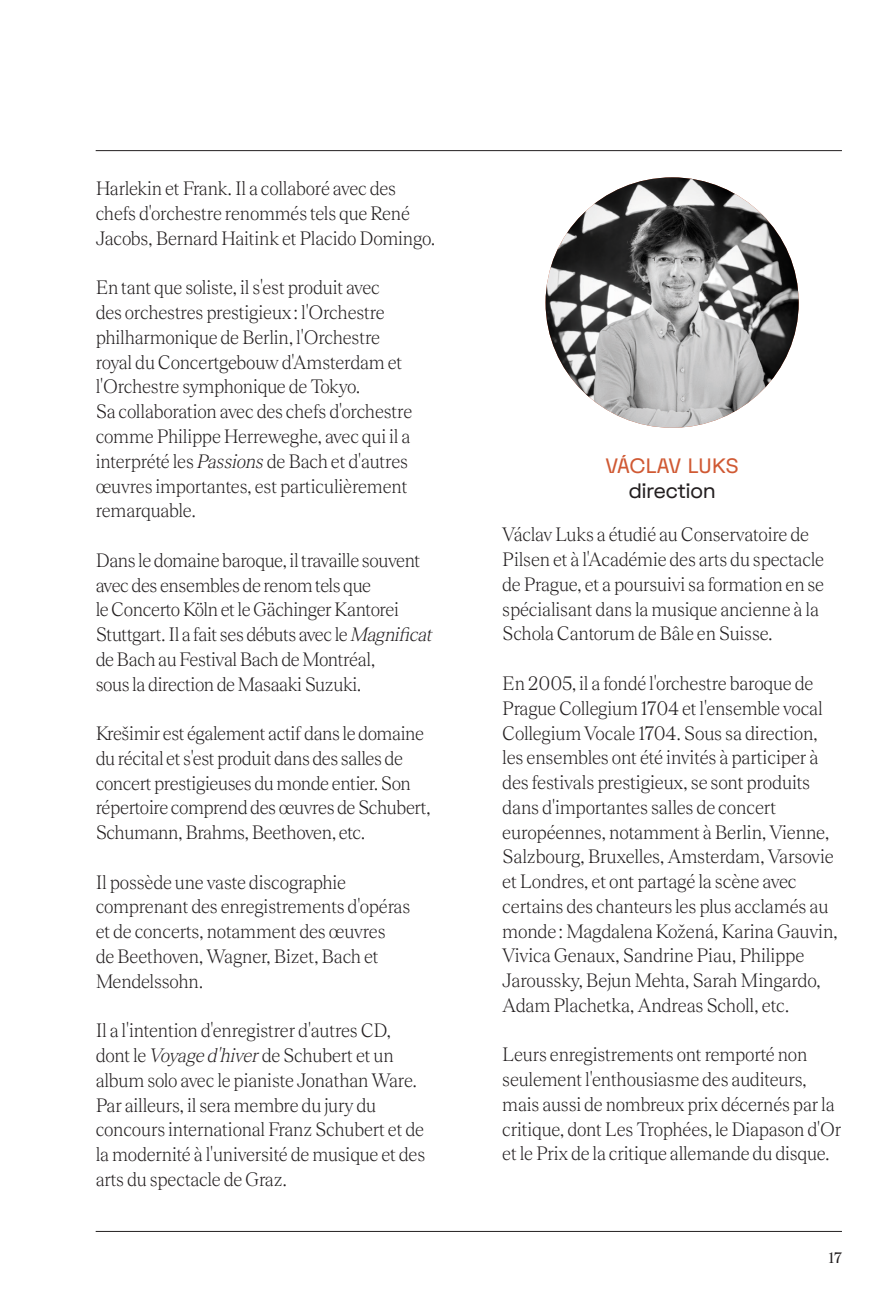
<style>
.page{position:relative;width:893px;height:1308px;background:#fff}
.page>*{position:absolute;margin:0;border:0;box-sizing:border-box;transform-origin:0 0}
.texte{font:300 20.25px/24.8px "Teodor";letter-spacing:-.01em;color:#231f20}
.Nom{font:20.25px "FK Display Regular Alt";letter-spacing:.005em;color:#d05933}
.Sous-titre{font:20.25px "FK Display";color:#231f20}
.t1{font:15.75px "Teodor";color:#231f20}
.s1{font-style:italic}
</style>
<div class="page">
<hr style="left:96px;top:1231px;width:746px;height:1px;background:#231f20">
<img style="left:546px;top:177px;width:253px;height:251px">
<hr style="left:96px;top:150px;width:746px;height:1px;background:#231f20">
<p class="texte" style="left:96px;top:175px;width:341px">Harlekin et Frank. Il a collaboré avec des chefs d'orchestre renommés tels que René<br>Jacobs, Bernard Haitink et Placido Domingo.</p>
<p class="texte" style="left:96px;top:274px;width:318px">En tant que soliste, il s'est produit avec<br>des orchestres prestigieux: l'Orchestre philharmonique de Berlin, l'Orchestre royal du Concertgebouw d'Amsterdam et l'Orchestre symphonique de Tokyo.<br>Sa collaboration avec des chefs d'orchestre comme Philippe Herreweghe, avec qui il a interprété les <span class="s1">Passions</span> de Bach et d'autres œuvres importantes, est particulièrement remarquable.</p>
<p class="texte" style="left:96px;top:546px;width:338px">Dans le domaine baroque, il travaille souvent avec des ensembles de renom tels que<br>le Concerto Köln et le Gächinger Kantorei Stuttgart. Il a fait ses débuts avec le <span class="s1">Magnificat </span>de Bach au Festival Bach de Montréal,<br>sous la direction de Masaaki Suzuki.</p>
<p class="texte" style="left:96px;top:720px;width:337px">Krešimir est également actif dans le domaine du récital et s'est produit dans des salles de concert prestigieuses du monde entier. Son répertoire comprend des œuvres de Schubert, Schumann, Brahms, Beethoven, etc.</p>
<p class="texte" style="left:96px;top:868px;width:316px">Il possède une vaste discographie comprenant des enregistrements d'opéras et de concerts, notamment des œuvres<br>de Beethoven, Wagner, Bizet, Bach et<br>Mendelssohn.</p>
<p class="texte" style="left:96px;top:1017px;width:331px">Il a l'intention d'enregistrer d'autres CD, dont le <span class="s1">Voyage d'hiver</span> de Schubert et un album solo avec le pianiste Jonathan Ware.<br>Par ailleurs, il sera membre du jury du concours international Franz Schubert et de la modernité à l'université de musique et des arts du spectacle de Graz.</p>
<p class="Nom" style="left:606px;top:450px;width:135px">VÁCLAV LUKS</p>
<p class="Sous-titre" style="left:629px;top:475px;width:88px">direction</p>
<p class="texte" style="left:502px;top:521px;width:323px">Václav Luks a étudié au Conservatoire de Pilsen et à l'Académie des arts du spectacle de Prague, et a poursuivi sa formation en se spécialisant dans la musique ancienne à la Schola Cantorum de Bâle en Suisse.</p>
<p class="texte" style="left:502px;top:670px;width:337px">En 2005, il a fondé l'orchestre baroque de Prague Collegium 1704 et l'ensemble vocal Collegium Vocale 1704. Sous sa direction, les ensembles ont été invités à participer à des festivals prestigieux, se sont produits dans d'importantes salles de concert européennes, notamment à Berlin, Vienne, Salzbourg, Bruxelles, Amsterdam, Varsovie et Londres, et ont partagé la scène avec certains des chanteurs les plus acclamés au monde: Magdalena Kožená, Karina Gauvin, Vivica Genaux, Sandrine Piau, Philippe Jaroussky, Bejun Mehta, Sarah Mingardo, Adam Plachetka, Andreas Scholl, etc.</p>
<p class="texte" style="left:502px;top:1041px;width:341px">Leurs enregistrements ont remporté non seulement l'enthousiasme des auditeurs, mais aussi de nombreux prix décernés par la critique, dont Les Trophées, le Diapason d'Or et le Prix de la critique allemande du disque.</p>
<p class="t1" style="left:828px;top:1246px;width:15px">17</p>
</div>
